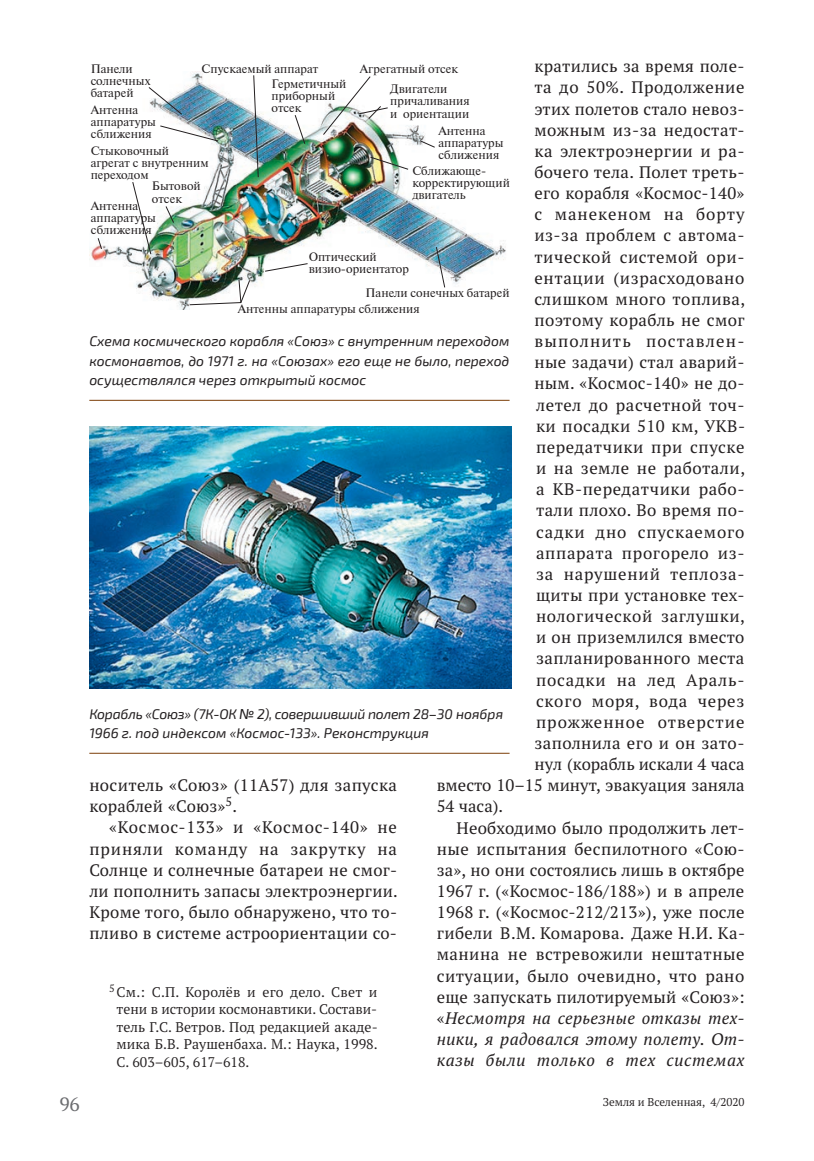
<style>
.page{position:relative;width:814px;height:1161px;background:#fff}
.page>*{position:absolute;margin:0;border:0;box-sizing:border-box;transform-origin:0 0}
.t1{font:19.25px "PT Serif Pro";color:#6c6d70}
.t2{font:16.62px/21.2px "PT Serif Pro";letter-spacing:.025em;color:#231f20}
.t3{font:italic 16.62px "PT Serif Pro";letter-spacing:.02em;color:#231f20}
.t4{font:16.62px "PT Serif Pro";color:#231f20}
.t5{font:16.62px "PT Serif Pro";letter-spacing:.045em;color:#231f20}
.t6{font:16.62px "PT Serif Pro";letter-spacing:.05em;color:#231f20}
.t7{font:italic 16.62px "PT Serif Pro";letter-spacing:.04em;color:#231f20}
.t8{font:16.62px "PT Serif Pro";letter-spacing:.07em;color:#231f20}
.t9{font:16.62px "PT Serif Pro";letter-spacing:.06em;color:#231f20}
.t10{font:16.62px "PT Serif Pro";letter-spacing:.055em;color:#231f20}
.t11{font:italic 14px/19.2px "Exo 2";color:#231f20;text-align:justify}
.t12{font:14px/17.5px "PT Serif Pro";letter-spacing:.005em;color:#231f20;text-align:justify}
.t13{font:12.25px/12.2px "Newton";color:#231f20}
.t14{font:11.38px "PT Serif Pro";color:#231f20}
.s1{font-style:normal}
.s2{font-family:"Tornado Cyr"}
</style>
<div class="page">
<img style="left:89px;top:71px;width:417px;height:238px">
<svg style="left:132px;top:182px;width:19px;height:73px"></svg>
<svg style="left:98px;top:238px;width:4px;height:11px"></svg>
<svg style="left:165px;top:206px;width:9px;height:17px"></svg>
<svg style="left:160px;top:125px;width:58px;height:16px"></svg>
<svg style="left:148px;top:87px;width:34px;height:28px"></svg>
<svg style="left:253px;top:75px;width:6px;height:103px"></svg>
<svg style="left:294px;top:115px;width:11px;height:29px"></svg>
<img style="left:323px;top:76px;width:65px;height:59px">
<svg style="left:419px;top:140px;width:16px;height:8px"></svg>
<svg style="left:370px;top:157px;width:38px;height:13px"></svg>
<svg style="left:436px;top:247px;width:9px;height:41px"></svg>
<svg style="left:264px;top:263px;width:44px;height:9px"></svg>
<svg style="left:189px;top:279px;width:61px;height:26px"></svg>
<hr style="left:89px;top:400px;width:420px;height:1px;background:#7c3e08">
<img style="left:89px;top:427px;width:422px;height:262px">
<hr style="left:89px;top:753px;width:420px;height:1px;background:#7c3e08">
<p class="t2" style="left:534px;top:56px;width:212px">кратились за время поле-</p>
<p class="t2" style="left:534px;top:77px;width:211px">та до 50%. Продолжение</p>
<p class="t2" style="left:534px;top:98px;width:212px">этих полетов стало невоз-</p>
<p class="t2" style="left:534px;top:119px;width:212px">можным из-за недостат-</p>
<p class="t2" style="left:534px;top:140px;width:212px">ка электроэнергии и ра-</p>
<p class="t2" style="left:534px;top:161px;width:212px">бочего тела. Полет треть-</p>
<p class="t2" style="left:534px;top:182px;width:211px">его корабля «Космос‑140»</p>
<p class="t10" style="left:534px;top:203px;width:212px">с манекеном на борту</p>
<p class="t2" style="left:534px;top:225px;width:212px">из-за проблем с автома-</p>
<p class="t2" style="left:534px;top:246px;width:212px">тической системой ори-</p>
<p class="t2" style="left:534px;top:267px;width:212px">ентации (израсходовано</p>
<p class="t2" style="left:534px;top:288px;width:212px">слишком много топлива,</p>
<p class="t2" style="left:534px;top:309px;width:212px">поэтому корабль не смог</p>
<p class="t8" style="left:534px;top:330px;width:212px">выполнить поставлен-</p>
<p class="t2" style="left:534px;top:351px;width:212px">ные задачи) стал аварий-</p>
<p class="t2" style="left:534px;top:373px;width:212px">ным. «Космос‑140» не до-</p>
<p class="t2" style="left:536px;top:394px;width:210px">летел до расчетной точ-</p>
<p class="t2" style="left:536px;top:415px;width:211px">ки посадки 510 км, УКВ-</p>
<p class="t2" style="left:536px;top:436px;width:210px">передатчики при спуске</p>
<p class="t2" style="left:536px;top:457px;width:210px">и на земле не работали,</p>
<p class="t2" style="left:536px;top:478px;width:210px">а КВ-передатчики рабо-</p>
<p class="t2" style="left:536px;top:499px;width:210px">тали плохо. Во время по-</p>
<p class="t6" style="left:536px;top:520px;width:210px">садки дно спускаемого</p>
<p class="t2" style="left:536px;top:542px;width:210px">аппарата прогорело из-</p>
<p class="t5" style="left:536px;top:563px;width:210px">за нарушений теплоза-</p>
<p class="t2" style="left:536px;top:584px;width:210px">щиты при установке тех-</p>
<p class="t2" style="left:536px;top:605px;width:210px">нологической заглушки,</p>
<p class="t2" style="left:536px;top:626px;width:210px">и он приземлился вместо</p>
<p class="t2" style="left:536px;top:647px;width:210px">запланированного места</p>
<p class="t6" style="left:536px;top:668px;width:210px">посадки на лед Араль-</p>
<p class="t5" style="left:536px;top:690px;width:210px">ского моря, вода через</p>
<p class="t9" style="left:536px;top:711px;width:210px">прожженное отверстие</p>
<p class="t2" style="left:534px;top:732px;width:211px">заполнила его и он зато-</p>
<p class="t4" style="left:534px;top:753px;width:212px">нул (корабль искали 4 часа</p>
<p class="t4" style="left:437px;top:774px;width:309px">вместо 10–15 минут, эвакуация заняла</p>
<p class="t2" style="left:437px;top:795px;width:68px">54 часа).</p>
<p class="t2" style="left:456px;top:817px;width:289px">Необходимо было продолжить лет-</p>
<p class="t2" style="left:437px;top:838px;width:309px">ные испытания беспилотного «Сою-</p>
<p class="t2" style="left:437px;top:859px;width:309px">за», но они состоялись лишь в октябре</p>
<p class="t2" style="left:437px;top:880px;width:309px">1967 г. («Космос‑186/188») и в апреле</p>
<p class="t2" style="left:437px;top:901px;width:309px">1968 г. («Космос‑212/213»), уже после</p>
<p class="t2" style="left:437px;top:922px;width:310px">гибели В.М. Комарова. Даже Н.И. Ка-</p>
<p class="t2" style="left:437px;top:943px;width:309px">манина не встревожили нештатные</p>
<p class="t2" style="left:437px;top:965px;width:309px">ситуации, было очевидно, что рано</p>
<p class="t2" style="left:437px;top:986px;width:309px">еще запускать пилотируемый «Союз»:</p>
<p class="t3" style="left:437px;top:1007px;width:309px"><span class="s1">«</span>Несмотря на серьезные отказы тех-</p>
<p class="t3" style="left:437px;top:1028px;width:309px">ники, я радовался этому полету. От-</p>
<p class="t7" style="left:437px;top:1049px;width:309px">казы были только в тех системах</p>
<p class="t13" style="left:202px;top:62px;width:118px">Спускаемый аппарат</p>
<p class="t13" style="left:360px;top:62px;width:100px">Агрегатный отсек</p>
<p class="t13" style="left:271px;top:78px;width:76px">Герметичный приборный отсек</p>
<p class="t13" style="left:390px;top:83px;width:81px">Двигатели причаливания и ориентации</p>
<p class="t13" style="left:438px;top:125px;width:67px">Антенна аппаратуры сближения</p>
<p class="t13" style="left:412px;top:165px;width:99px">Сближающе&shy;корректирующий двигатель</p>
<p class="t13" style="left:91px;top:62px;width:61px">Панели солнечных батарей</p>
<p class="t13" style="left:91px;top:104px;width:67px">Антенна аппаратуры сближения</p>
<p class="t13" style="left:91px;top:145px;width:119px">Стыковочный агрегат с внутренним переходом</p>
<p class="t13" style="left:91px;top:200px;width:67px">Антенна аппаратуры сближения</p>
<p class="t13" style="left:152px;top:180px;width:50px">Бытовой отсек</p>
<p class="t13" style="left:309px;top:250px;width:102px">Оптический визио-ориентатор</p>
<p class="t13" style="left:238px;top:285px;width:273px;line-height:15.4px;text-indent:128px">Панели сонечных батарей<br>Антенны аппаратуры сближения</p>
<p class="t11" style="left:89px;top:332px;width:422px">Схема космического корабля «Союз» с внутренним переходом космонавтов, до 1971 г. на «Союзах» его еще не было, переход осуществлялся через открытый космос</p>
<p class="t11" style="left:89px;top:704px;width:415px">Корабль «Союз» (7К-ОК <span class="s2">№</span> 2), совершивший полет 28–30 ноября<br>1966 г. под индексом «Космос‑133». Реконструкция</p>
<p class="t2" style="left:89px;top:774px;width:309px">носитель «Союз» (11А57) для запуска кораблей «Союз»<sup>5</sup>.</p>
<p class="t2" style="left:89px;top:816px;width:310px;text-align:justify;text-indent:20px">«Космос‑133» и «Космос‑140» не приняли команду на закрутку на Солнце и солнечные батареи не смог&shy;ли пополнить запасы электроэнергии.<br>Кроме того, было обнаружено, что то&shy;пливо в системе астроориентации со-</p>
<p class="t12" style="left:116px;top:983px;width:263px;text-indent:-7px"><sup>5</sup>См.: С.П. Королёв и его дело. Свет и тени в истории космонавтики. Состави&shy;тель Г.С. Ветров. Под редакцией акаде&shy;мика Б.В. Раушенбаха. М.: Наука, 1998.<br>С. 603–605, 617–618.</p>
<p class="t1" style="left:59px;top:1092px;width:22px">96</p>
<p class="t14" style="left:602px;top:1094px;width:143px">Земля и Вселенная, 4/2020</p>
</div>
